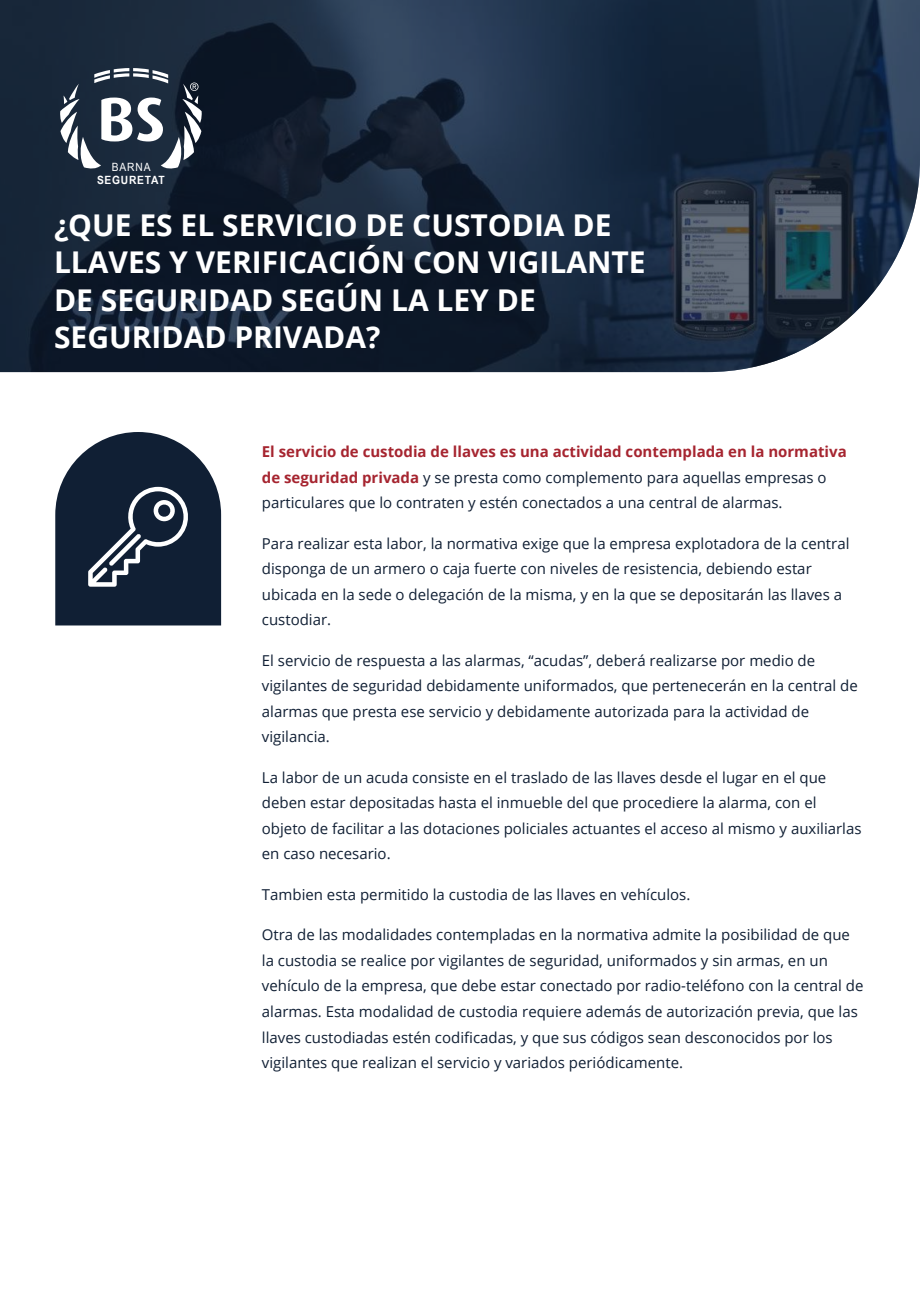
<style>
.page{position:relative;width:920px;height:1290px;background:#fff}
.page>*{position:absolute;margin:0;border:0;box-sizing:border-box;transform-origin:0 0}
.t1{font:700 30px/37.5px "Open Sans";color:#fff}
.t2{font:15px/25.5px "Open Sans";color:#101f34}
.t3{font:700 11.4px "Arial Narrow";letter-spacing:.06em;color:#fff;scale:1.1 1}
.t4{font:11.4px "Arial Narrow";letter-spacing:.075em;color:#fff;scale:1.1 1}
.s1{font-weight:700;color:#a62530}
</style>
<div class="page">
<svg style="left:0;top:0;width:920px;height:372px;background:#1f2e41"></svg>
<svg style="left:55px;top:432px;width:166px;height:193px;background:#354253"></svg>
<svg style="left:60px;top:68px;width:142px;height:101px"></svg>
<p class="t4" style="left:112px;top:159px;width:37px">BARNA</p>
<p class="t3" style="left:97px;top:171px;width:63px">SEGURETAT</p>
<h1 class="t1" style="left:54px;top:206px;width:593px">¿QUE ES EL SERVICIO DE CUSTODIA DE<br>LLAVES Y VERIFICACIÓN CON VIGILANTE<br>DE SEGURIDAD SEGÚN LA LEY DE<br>SEGURIDAD PRIVADA?</h1>
<p class="t2" style="left:262px;top:439px;width:586px"><span class="s1">El servicio de custodia de llaves es una actividad contemplada en la normativa de seguridad privada</span> y se presta como complemento para aquellas empresas o particulares que lo contraten y estén conectados a una central de alarmas.</p>
<p class="t2" style="left:262px;top:530px;width:589px">Para realizar esta labor, la normativa exige que la empresa explotadora de la central disponga de un armero o caja fuerte con niveles de resistencia, debiendo estar ubicada en la sede o delegación de la misma, y en la que se depositarán las llaves a custodiar.</p>
<p class="t2" style="left:262px;top:647px;width:597px">El servicio de respuesta a las alarmas, “acudas”, deberá realizarse por medio de vigilantes de seguridad debidamente uniformados, que pertenecerán en la central de alarmas que presta ese servicio y debidamente autorizada para la actividad de vigilancia.</p>
<p class="t2" style="left:262px;top:764px;width:601px">La labor de un acuda consiste en el traslado de las llaves desde el lugar en el que deben estar depositadas hasta el inmueble del que procediere la alarma, con el objeto de facilitar a las dotaciones policiales actuantes el acceso al mismo y auxiliarlas en caso necesario.</p>
<p class="t2" style="left:262px;top:881px;width:430px">Tambien esta permitido la custodia de las llaves en vehículos.</p>
<p class="t2" style="left:262px;top:922px;width:603px">Otra de las modalidades contempladas en la normativa admite la posibilidad de que la custodia se realice por vigilantes de seguridad, uniformados y sin armas, en un vehículo de la empresa, que debe estar conectado por radio-teléfono con la central de alarmas. Esta modalidad de custodia requiere además de autorización previa, que las llaves custodiadas estén codificadas, y que sus códigos sean desconocidos por los vigilantes que realizan el servicio y variados periódicamente.</p>
</div>
